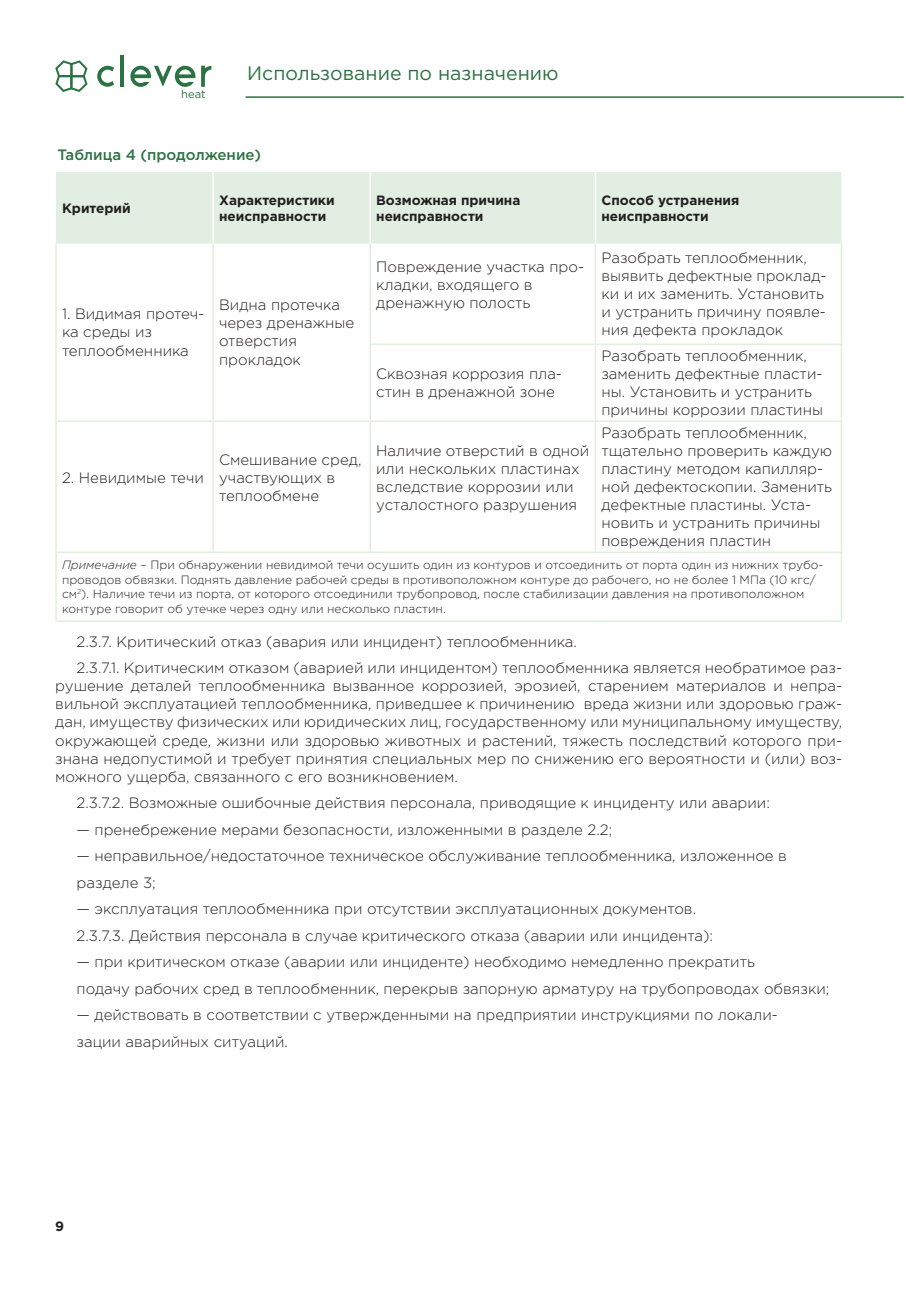
<style>
.page{position:relative;width:906px;height:1289px;background:#fff}
.page>*{position:absolute;margin:0;border:0;box-sizing:border-box;transform-origin:0 0}
.t1{font:19.5px "Gotham Pro";color:#2b7342}
.t2{font:300 15px/18px "Gotham Pro";color:#231f20}
.t3{font:500 15px "Gotham Pro";color:#2b7342}
.t4{font:700 13.5px/16.5px "Gotham Pro";color:#231f20}
.t5{font:300 12px/14.4px "Gotham Pro";color:#231f20}
.t6{font:11.25px "Gotham Pro";color:#2b7342}
.s1{font-style:italic}
</style>
<div class="page">
<svg style="left:97px;top:66px;width:17px;height:21px"></svg>
<hr style="left:120px;top:55px;width:4px;height:32px;background:#2b7342">
<svg style="left:130px;top:66px;width:65px;height:21px"></svg>
<svg style="left:201px;top:66px;width:10px;height:21px"></svg>
<svg style="left:55px;top:60px;width:33px;height:32px"></svg>
<hr style="left:246px;top:96px;width:658px;height:2px;background:#2b7342">
<div style="left:56px;top:172px;width:785px;height:71px;background:#e1eee1"></div>
<hr style="left:212px;top:172px;width:2px;height:71px;background:#fff">
<hr style="left:369px;top:172px;width:2px;height:71px;background:#fff">
<hr style="left:595px;top:172px;width:1px;height:71px;background:#fff">
<hr style="left:55px;top:243px;width:2px;height:101px;background:#e1eee1">
<hr style="left:212px;top:243px;width:2px;height:101px;background:#e1eee1">
<hr style="left:369px;top:243px;width:2px;height:100px;background:#e1eee1">
<hr style="left:595px;top:243px;width:1px;height:100px;background:#e1eee1">
<hr style="left:840px;top:243px;width:2px;height:100px;background:#e1eee1">
<hr style="left:55px;top:344px;width:2px;height:76px;background:#e1eee1">
<hr style="left:212px;top:344px;width:2px;height:76px;background:#e1eee1">
<hr style="left:369px;top:343px;width:226px;height:2px;background:#e1eee1">
<hr style="left:369px;top:345px;width:2px;height:75px;background:#e1eee1">
<hr style="left:595px;top:343px;width:247px;height:2px;background:#e1eee1">
<hr style="left:595px;top:345px;width:1px;height:75px;background:#e1eee1">
<hr style="left:840px;top:345px;width:2px;height:75px;background:#e1eee1">
<hr style="left:55px;top:420px;width:158px;height:2px;background:#e1eee1">
<hr style="left:55px;top:422px;width:2px;height:129px;background:#e1eee1">
<hr style="left:213px;top:420px;width:157px;height:2px;background:#e1eee1">
<hr style="left:212px;top:422px;width:2px;height:129px;background:#e1eee1">
<hr style="left:370px;top:420px;width:225px;height:2px;background:#e1eee1">
<hr style="left:369px;top:422px;width:2px;height:129px;background:#e1eee1">
<hr style="left:595px;top:420px;width:247px;height:2px;background:#e1eee1">
<hr style="left:595px;top:422px;width:1px;height:129px;background:#e1eee1">
<hr style="left:840px;top:422px;width:2px;height:129px;background:#e1eee1">
<hr style="left:55px;top:551px;width:158px;height:2px;background:#e1eee1">
<hr style="left:55px;top:553px;width:2px;height:67px;background:#e1eee1">
<hr style="left:213px;top:551px;width:157px;height:2px;background:#e1eee1">
<hr style="left:370px;top:551px;width:225px;height:2px;background:#e1eee1">
<hr style="left:595px;top:551px;width:247px;height:2px;background:#e1eee1">
<hr style="left:840px;top:553px;width:2px;height:67px;background:#e1eee1">
<hr style="left:55px;top:620px;width:158px;height:1px;background:#e1eee1">
<hr style="left:213px;top:620px;width:157px;height:1px;background:#e1eee1">
<hr style="left:370px;top:620px;width:225px;height:1px;background:#e1eee1">
<hr style="left:595px;top:620px;width:247px;height:1px;background:#e1eee1">
<p class="t6" style="left:181px;top:87px;width:26px">heat</p>
<h1 class="t1" style="left:247px;top:62px;width:313px">Использование по назначению</h1>
<p class="t3" style="left:57px;top:146px;width:205px">Таблица 4 (продолжение)</p>
<p class="t4" style="left:62px;top:199px;width:70px">Критерий</p>
<p class="t4" style="left:219px;top:191px;width:117px">Характеристики неисправности</p>
<p class="t4" style="left:376px;top:191px;width:146px">Возможная причина неисправности</p>
<p class="t4" style="left:601px;top:191px;width:139px">Способ устранения неисправности</p>
<p class="t2" style="left:62px;top:305px;width:144px">1. Видимая протеч&shy;ка среды из теплообменника</p>
<p class="t2" style="left:219px;top:296px;width:137px">Видна протечка через дренажные отверстия прокладок</p>
<p class="t2" style="left:376px;top:258px;width:209px">Повреждение участка про&shy;кладки, входящего в дренажную полость</p>
<p class="t2" style="left:601px;top:249px;width:227px">Разобрать теплообменник, выявить дефектные проклад&shy;ки и их заменить. Установить и устранить причину появле&shy;ния дефекта прокладок</p>
<p class="t2" style="left:376px;top:365px;width:187px">Сквозная коррозия пла&shy;стин в дренажной зоне</p>
<p class="t2" style="left:601px;top:347px;width:223px">Разобрать теплообменник, заменить дефектные пласти&shy;ны. Установить и устранить причины коррозии пластины</p>
<p class="t2" style="left:601px;top:424px;width:232px">Разобрать теплообменник, тщательно проверить каждую пластину методом капилляр&shy;ной дефектоскопии. Заменить дефектные пластины. Уста&shy;новить и устранить причины повреждения пластин</p>
<p class="t5" style="left:62px;top:558px;width:763px"><span class="s1">Примечание</span> – При обнаружении невидимой течи осушить один из контуров и отсоединить от порта один из нижних трубо&shy;проводов обвязки. Поднять давление рабочей среды в противоположном контуре до рабочего, но не более 1 МПа (10 кгс/ см<sup>2</sup>). Наличие течи из порта, от которого отсоединили трубопровод, после стабилизации давления на противоположном контуре говорит об утечке через одну или несколько пластин.</p>
<p class="t2" style="left:219px;top:451px;width:144px">Смешивание сред, участвующих в теплообмене</p>
<p class="t2" style="left:376px;top:442px;width:214px">Наличие отверстий в одной или нескольких пластинах вследствие коррозии или усталостного разрушения</p>
<p class="t2" style="left:62px;top:469px;width:143px">2. Невидимые течи</p>
<p class="t2" style="left:77px;top:628px;width:767px;line-height:26.5px">2.3.7. Критический отказ (авария или инцидент) теплообменника.<br>2.3.7.1. Критическим отказом (аварией или инцидентом) теплообменника является необратимое раз-</p>
<p class="t2" style="left:55px;top:677px;width:788px;text-align:justify">рушение деталей теплообменника вызванное коррозией, эрозией, старением материалов и непра&shy;вильной эксплуатацией теплообменника, приведшее к причинению вреда жизни или здоровью граж&shy;дан, имуществу физических или юридических лиц, государственному или муниципальному имуществу, окружающей среде, жизни или здоровью животных и растений, тяжесть последствий которого при&shy;знана недопустимой и требует принятия специальных мер по снижению его вероятности и (или) воз&shy;можного ущерба, связанного с его возникновением.</p>
<p class="t2" style="left:77px;top:793px;width:695px">2.3.7.2. Возможные ошибочные действия персонала, приводящие к инциденту или аварии:</p>
<p class="t2" style="left:77px;top:820px;width:537px">— пренебрежение мерами безопасности, изложенными в разделе 2.2;</p>
<p class="t2" style="left:77px;top:842px;width:712px;line-height:26.5px">— неправильное/недостаточное техническое обслуживание теплообменника, изложенное в разделе 3;</p>
<p class="t2" style="left:77px;top:895px;width:638px;line-height:26.5px">— эксплуатация теплообменника при отсутствии эксплуатационных документов.<br>2.3.7.3. Действия персонала в случае критического отказа (аварии или инцидента):</p>
<p class="t2" style="left:77px;top:948px;width:754px;line-height:26.5px">— при критическом отказе (аварии или инциденте) необходимо немедленно прекратить<br>подачу рабочих сред в теплообменник, перекрыв запорную арматуру на трубопроводах обвязки;</p>
<p class="t2" style="left:77px;top:1001px;width:703px;line-height:26.5px">— действовать в соответствии с утвержденными на предприятии инструкциями по локали&shy;зации аварийных ситуаций.</p>
<p class="t4" style="left:55px;top:1217px;width:10px">9</p>
</div>
